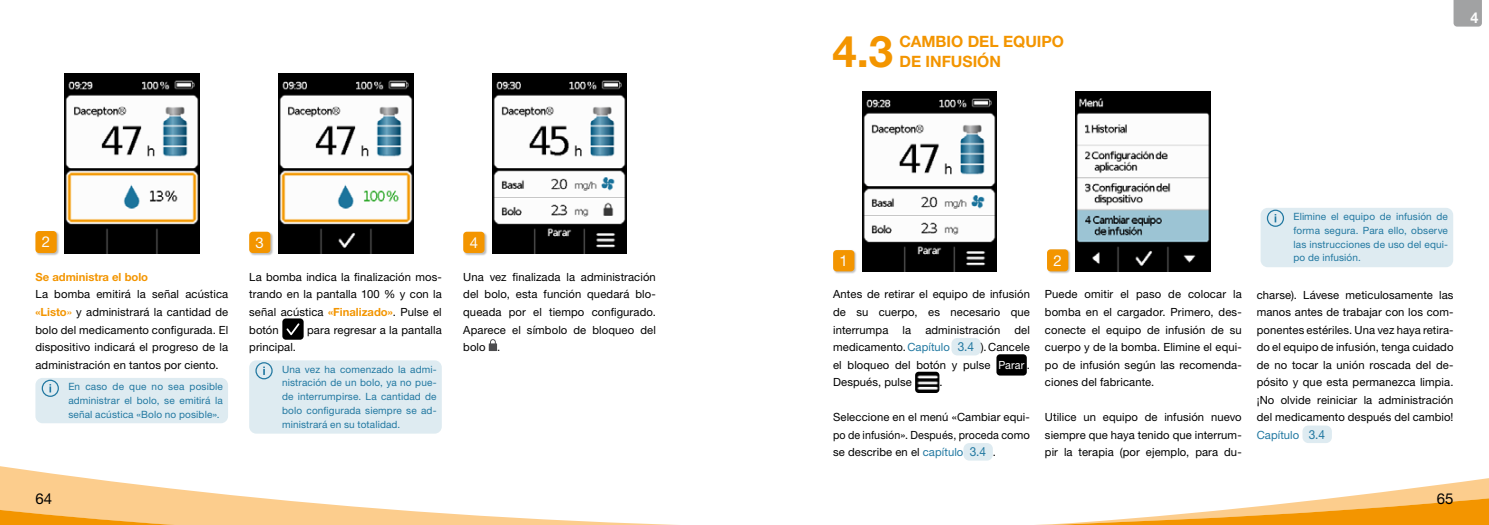
<style>
.page{position:relative;width:1489px;height:525px;background:#fff}
.page>*{position:absolute;margin:0;border:0;box-sizing:border-box;transform-origin:0 0}
.t1{font:700 43.62px "Helvetica Neue LTW1 G";color:#f39500}
.t2{font:700 15.62px/20px "Helvetica Neue LTW1 G";color:#f39500}
.t3{font:15px "Helvetica Neue LTW1 G";color:#fbfbfb}
.t4{font:15px "Helvetica Neue LTW1 G";color:#000}
.t5{font:700 15px "Helvetica Neue LTW1 G";color:#fbfbfb;scale:.95 1}
.t6{font:11.25px/17.5px "Helvetica Neue LTW1 G";letter-spacing:.01em;color:#000;text-align:justify}
.t7{font:700 11.25px "Helvetica Neue LTW1 G";color:#f39500}
.t8{font:10px/13.8px "Helvetica Neue LTW1 G";letter-spacing:.015em;color:#2178a1;text-align:justify}
.s1{font-weight:700;color:#f39500}
.s2{color:#f39500}
.s3{color:#2178a1}
.s4{font-size:12.5px;color:#2178a1}
.s5{color:#fbfbfb}
</style>
<div class="page">
<svg style="left:0;top:466px;width:1488px;height:29px"></svg>
<svg style="left:0;top:495px;width:1488px;height:29px"></svg>
<svg style="left:1453px;top:0;width:28px;height:27px"></svg>
<img style="left:862px;top:92px;width:134px;height:179px">
<img style="left:64px;top:74px;width:135px;height:179px">
<img style="left:278px;top:74px;width:135px;height:179px">
<img style="left:492px;top:73px;width:135px;height:180px">
<img style="left:1075px;top:92px;width:135px;height:179px">
<div style="left:35px;top:230px;width:25px;height:26px;background:#000;opacity:.26"></div>
<div style="left:35px;top:231px;width:22px;height:22px;background:#f39500;border-radius:4px"></div>
<div style="left:1046px;top:249px;width:25px;height:25px;background:#000;opacity:.26"></div>
<div style="left:1046px;top:249px;width:22px;height:22px;background:#f39500;border-radius:4px"></div>
<div style="left:832px;top:249px;width:25px;height:25px;background:#000;opacity:.26"></div>
<div style="left:833px;top:250px;width:21px;height:21px;background:#f39500;border-radius:4px"></div>
<div style="left:249px;top:231px;width:24px;height:24px;background:#000;opacity:.26"></div>
<div style="left:249px;top:231px;width:21px;height:22px;background:#f39500;border-radius:4px"></div>
<div style="left:463px;top:231px;width:24px;height:24px;background:#000;opacity:.26"></div>
<div style="left:463px;top:231px;width:21px;height:22px;background:#f39500;border-radius:4px"></div>
<div style="left:35px;top:377px;width:193px;height:46px;background:#deebf1;border-radius:7px"></div>
<div style="left:42px;top:379px;width:17px;height:17px;border:1px solid #2178a1;border-radius:50%"></div>
<svg style="left:49px;top:384px;width:2px;height:8px"></svg>
<div style="left:282px;top:318px;width:21px;height:21px;background:#000;border-radius:4px"></div>
<svg style="left:286px;top:323px;width:13px;height:12px"></svg>
<div style="left:249px;top:360px;width:193px;height:73px;background:#deebf1;border-radius:7px"></div>
<div style="left:255px;top:362px;width:18px;height:17px;border:1px solid #2178a1;border-radius:50%"></div>
<svg style="left:263px;top:366px;width:2px;height:9px"></svg>
<svg style="left:489px;top:339px;width:8px;height:12px"></svg>
<div style="left:951px;top:338px;width:29px;height:17px;background:#deebf1;border-radius:6px"></div>
<div style="left:996px;top:354px;width:30px;height:21px;background:#000;border-radius:4px"></div>
<img style="left:915px;top:371px;width:24px;height:22px">
<div style="left:963px;top:443px;width:29px;height:17px;background:#deebf1;border-radius:6px"></div>
<div style="left:1302px;top:425px;width:29px;height:18px;background:#deebf1;border-radius:6px"></div>
<div style="left:1260px;top:208px;width:192px;height:59px;background:#deebf1;border-radius:7px"></div>
<div style="left:1266px;top:209px;width:17px;height:18px;border:1px solid #2178a1;border-radius:50%"></div>
<svg style="left:1274px;top:214px;width:2px;height:8px"></svg>
<h1 class="t1" style="left:832px;top:24px;width:62px">4.3</h1>
<h2 class="t2" style="left:899px;top:31px;width:166px">CAMBIO DEL EQUIPO<br>DE INFUSIÓN</h2>
<h3 class="t5" style="left:1470px;top:8px;width:10px">4</h3>
<h3 class="t3" style="left:42px;top:233px;width:10px">2</h3>
<p class="t7" style="left:35px;top:270px;width:114px">Se administra el bolo</p>
<p class="t6" style="left:35px;top:285px;width:194px">La bomba emitirá la señal acústica <span class="s1">«Listo</span><span class="s2">»</span> y administrará la cantidad de bolo del medicamento configurada. El dispositivo indicará el progreso de la administración en tantos por ciento.</p>
<p class="t8" style="left:68px;top:379px;width:156px">En caso de que no sea posible administrar el bolo, se emitirá la señal acústica «Bolo no posible».</p>
<h3 class="t3" style="left:256px;top:233px;width:10px">3</h3>
<h3 class="t3" style="left:469px;top:233px;width:10px">4</h3>
<p class="t6" style="left:249px;top:268px;width:194px">La bomba indica la finalización mos‑ trando en la pantalla 100 % y con la señal acústica <span class="s1">«Finalizado»</span>. Pulse el botón</p>
<p class="t6" style="left:307px;top:320px;width:136px">para regresar a la pantalla</p>
<p class="t6" style="left:249px;top:338px;width:48px">principal.</p>
<p class="t8" style="left:282px;top:362px;width:156px">Una vez ha comenzado la admi‑ nistración de un bolo, ya no pue‑ de interrumpirse. La cantidad de bolo configurada siempre se ad‑ ministrará en su totalidad.</p>
<p class="t6" style="left:463px;top:268px;width:194px">Una vez finalizada la administración del bolo, esta función quedará blo‑ queada por el tiempo configurado.<br>Aparece el símbolo de bloqueo del bolo .</p>
<h3 class="t3" style="left:839px;top:251px;width:10px">1</h3>
<h3 class="t3" style="left:1053px;top:251px;width:10px">2</h3>
<p class="t6" style="left:833px;top:285px;width:198px">Antes de retirar el equipo de infusión de su cuerpo, es necesario que interrumpa</p>
<p class="t6" style="left:902px;top:320px;width:10px">la</p>
<p class="t6" style="left:925px;top:320px;width:76px">administración</p>
<p class="t6" style="left:833px;top:320px;width:198px;text-indent:181px">del medicamento. <span class="s3">Capítulo</span> <span class="s4">3.4</span> ). Cancele el bloqueo del botón y pulse <span class="s5">Parar</span> .<br>Después, pulse</p>
<p class="t6" style="left:939px;top:373px;width:5px">.</p>
<p class="t6" style="left:833px;top:408px;width:198px">Seleccione en el menú «Cambiar equi‑ po de infusión». Después, proceda como se describe en el <span class="s3">capítulo</span> <span class="s4">3.4</span> .</p>
<p class="t6" style="left:1044px;top:285px;width:198px">Puede omitir el paso de colocar la bomba en el cargador. Primero, des‑ conecte el equipo de infusión de su cuerpo y de la bomba. Elimine el equi‑ po de infusión según las recomenda‑ ciones del fabricante.</p>
<p class="t6" style="left:1044px;top:408px;width:198px">Utilice un equipo de infusión nuevo siempre que haya tenido que interrum‑ pir la terapia (por ejemplo, para du‑</p>
<p class="t8" style="left:1293px;top:209px;width:156px">Elimine el equipo de infusión de forma segura. Para ello, observe las instrucciones de uso del equi‑ po de infusión.</p>
<p class="t6" style="left:1256px;top:285px;width:198px">charse). Lávese meticulosamente las manos antes de trabajar con los com‑ ponentes estériles. Una vez haya retira‑ do el equipo de infusión, tenga cuidado de no tocar la unión roscada del de‑ pósito y que esta permanezca limpia. ¡No olvide reiniciar la administración del medicamento después del cambio!<br><span class="s3">Capítulo</span> <span class="s4">3.4</span></p>
<h3 class="t4" style="left:35px;top:489px;width:18px">64</h3>
<h3 class="t4" style="left:1436px;top:489px;width:18px">65</h3>
</div>
